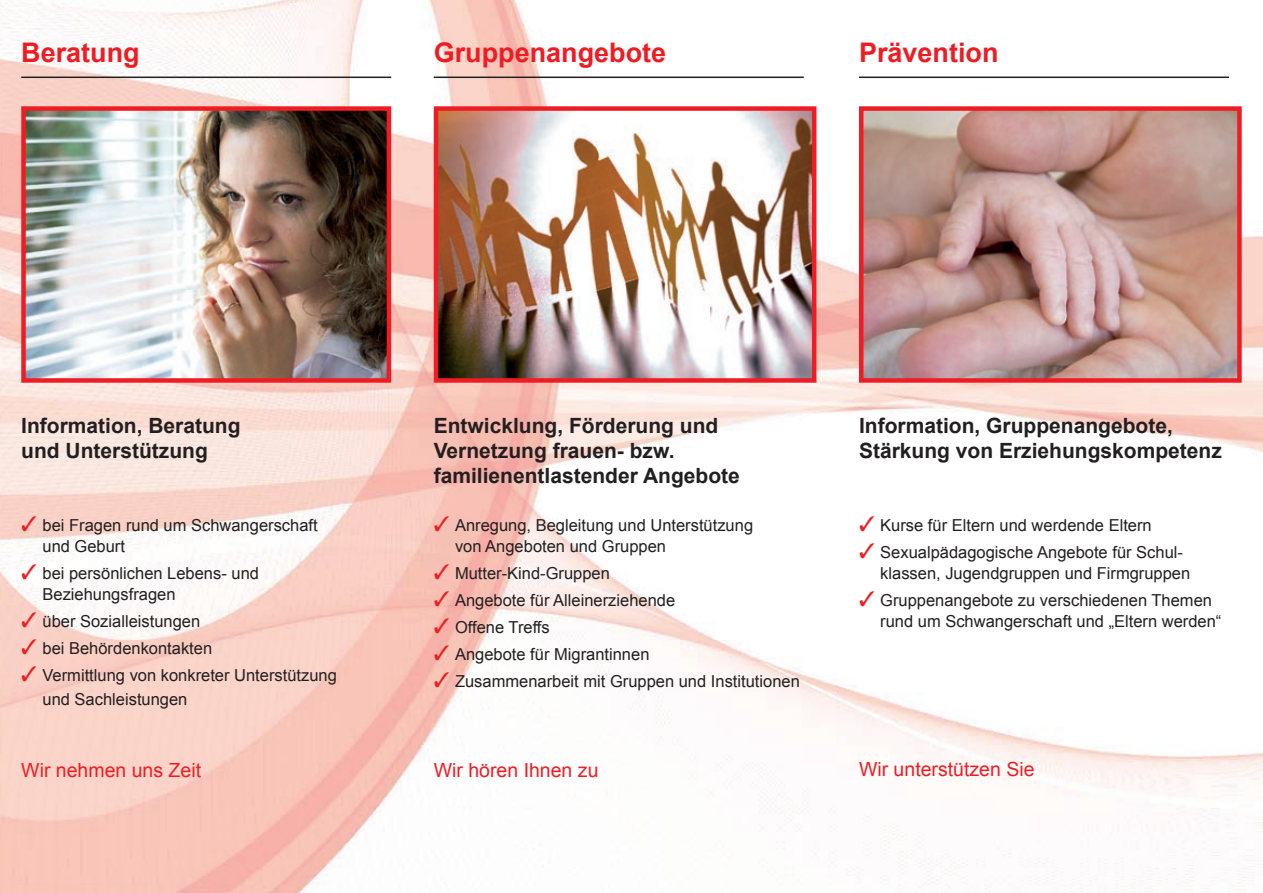
<style>
.page{position:relative;width:1263px;height:893px;background:#fff}
.page>*{position:absolute;margin:0;border:0;box-sizing:border-box;transform-origin:0 0}
.t1{font:700 27px "Arial";color:#ee1d23}
.t2{font:700 21px "Arial";color:#231f20}
.t3{font:19.5px "Arial";color:#ee1d23}
.t4{font:16.5px "Arial";color:#231f20}
.s1{color:#ee1d23}
</style>
<div class="page">
<img style="left:0;top:0;width:1262px;height:893px">
<img style="left:439px;top:111px;width:372px;height:267px">
<div style="left:434px;top:106px;width:382px;height:277px;border:4px solid #ee1d23"></div>
<img style="left:864px;top:111px;width:373px;height:267px">
<div style="left:859px;top:106px;width:383px;height:277px;border:4px solid #ee1d23"></div>
<img style="left:26px;top:111px;width:360px;height:267px">
<div style="left:21px;top:106px;width:370px;height:277px;border:4px solid #ee1d23"></div>
<hr style="left:21px;top:77px;width:370px;height:1px;background:#231f20">
<hr style="left:434px;top:77px;width:370px;height:1px;background:#231f20">
<hr style="left:859px;top:77px;width:370px;height:1px;background:#231f20">
<p class="t1" style="left:21px;top:35px;width:120px">Beratung</p>
<p class="t1" style="left:434px;top:35px;width:234px">Gruppenangebote</p>
<p class="t1" style="left:859px;top:35px;width:141px">Prävention</p>
<p class="t2" style="left:21px;top:412px;width:221px">Information, Beratung</p>
<p class="t2" style="left:21px;top:437px;width:188px">und Unterstützung</p>
<p class="t4" style="left:21px;top:515px;width:298px"><span class="s1">✓</span> bei Fragen rund um Schwangerschaft</p>
<p class="t4" style="left:43px;top:536px;width:84px">und Geburt</p>
<p class="t4" style="left:21px;top:563px;width:239px"><span class="s1">✓</span> bei persönlichen Lebens- und</p>
<p class="t4" style="left:43px;top:584px;width:135px">Beziehungsfragen</p>
<p class="t4" style="left:21px;top:611px;width:181px"><span class="s1">✓</span> über Sozialleistungen</p>
<p class="t4" style="left:21px;top:638px;width:192px"><span class="s1">✓</span> bei Behördenkontakten</p>
<p class="t4" style="left:21px;top:665px;width:317px"><span class="s1">✓</span> Vermittlung von konkreter Unterstützung</p>
<p class="t4" style="left:43px;top:689px;width:146px">und Sachleistungen</p>
<p class="t3" style="left:21px;top:758px;width:181px">Wir nehmen uns Zeit</p>
<p class="t2" style="left:434px;top:412px;width:286px">Entwicklung, Förderung und</p>
<p class="t2" style="left:434px;top:437px;width:242px">Vernetzung frauen- bzw.</p>
<p class="t2" style="left:434px;top:462px;width:308px">familienentlastender Angebote</p>
<p class="t4" style="left:434px;top:515px;width:321px"><span class="s1">✓</span> Anregung, Begleitung und Unterstützung</p>
<p class="t4" style="left:455px;top:536px;width:213px">von Angeboten und Gruppen</p>
<p class="t4" style="left:434px;top:563px;width:178px"><span class="s1">✓</span> Mutter-Kind-Gruppen</p>
<p class="t4" style="left:434px;top:590px;width:243px"><span class="s1">✓</span> Angebote für Alleinerziehende</p>
<p class="t4" style="left:434px;top:617px;width:118px"><span class="s1">✓</span> Offene Treffs</p>
<p class="t4" style="left:434px;top:644px;width:217px"><span class="s1">✓</span> Angebote für Migrantinnen</p>
<p class="t4" style="left:434px;top:671px;width:368px"><span class="s1">✓</span> Zusammenarbeit mit Gruppen und Institutionen</p>
<p class="t3" style="left:434px;top:757px;width:166px">Wir hören Ihnen zu</p>
<p class="t2" style="left:859px;top:412px;width:315px">Information, Gruppenangebote,</p>
<p class="t2" style="left:859px;top:437px;width:364px">Stärkung von Erziehungskompetenz</p>
<p class="t4" style="left:859px;top:515px;width:294px"><span class="s1">✓</span> Kurse für Eltern und werdende Eltern</p>
<p class="t4" style="left:859px;top:542px;width:325px"><span class="s1">✓</span> Sexualpädagogische Angebote für Schul-</p>
<p class="t4" style="left:880px;top:563px;width:312px">klassen, Jugendgruppen und Firmgruppen</p>
<p class="t4" style="left:859px;top:590px;width:355px"><span class="s1">✓</span> Gruppenangebote zu verschiedenen Themen</p>
<p class="t4" style="left:880px;top:611px;width:343px">rund um Schwangerschaft und „Eltern werden“</p>
<p class="t3" style="left:859px;top:757px;width:177px">Wir unterstützen Sie</p>
</div>
